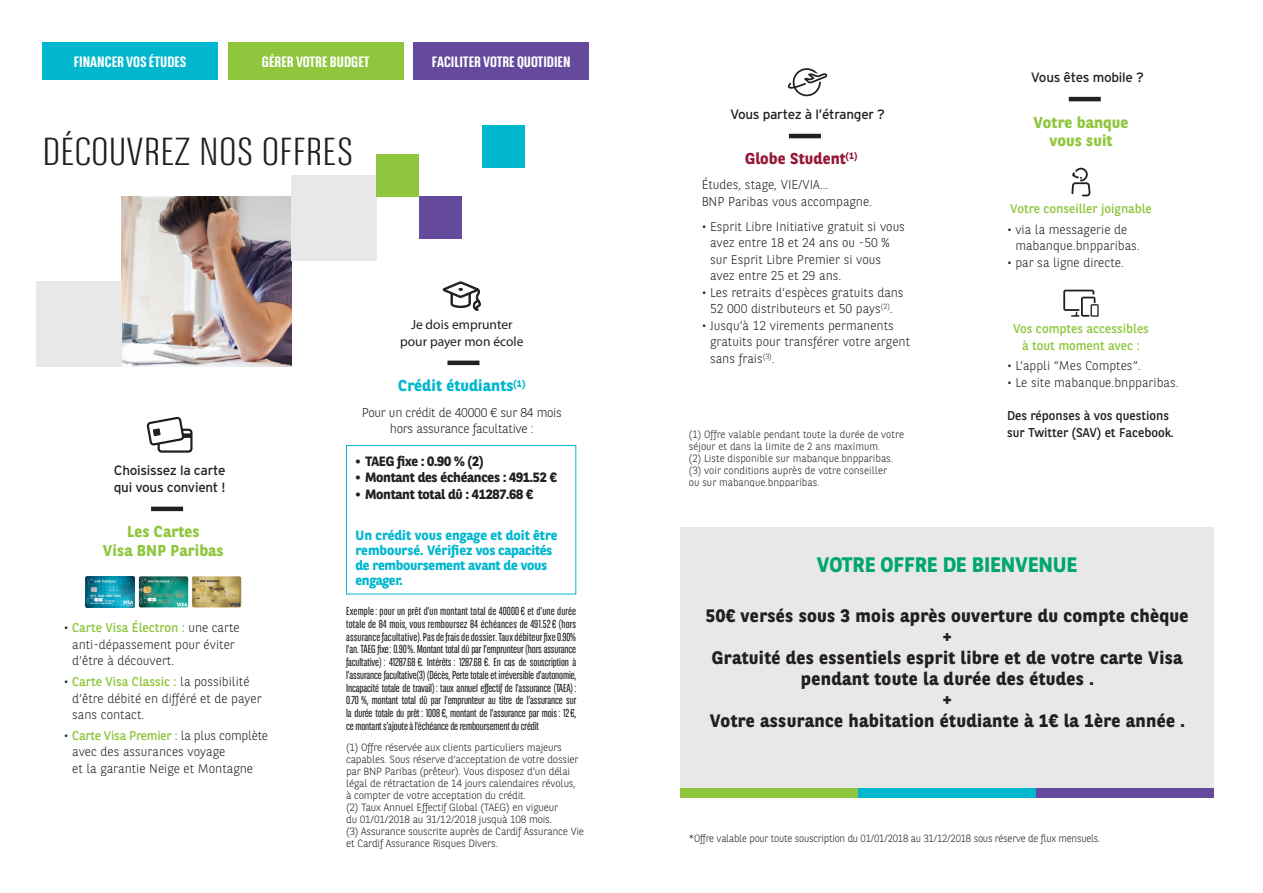
<style>
.page{position:relative;width:1263px;height:893px;background:#fff}
.page>*{position:absolute;margin:0;border:0;box-sizing:border-box;transform-origin:0 0}
.t1{font:300 39px "BNPP Sans Condensed";letter-spacing:.01em;color:#231f20;scale:1.2 1}
.t2{font:700 21px "BNPP Sans";letter-spacing:-.01em;color:#00a66e}
.t3{font:700 18px/21px "BNPP Sans";letter-spacing:.02em;color:#231f20;text-align:center}
.t4{font:700 15.75px/18.9px "BNPP Sans";letter-spacing:.01em;color:#8fc63e;text-align:center}
.t5{font:700 15.75px "BNPP Sans";letter-spacing:.01em;color:#00b7ce}
.t6{font:700 15.75px "BNPP Sans";letter-spacing:.01em;color:#971838}
.t7{font:700 15px "BNPP Sans Condensed";color:#fff;scale:1.2 1}
.t8{font:700 13.5px/15px "BNPP Sans";letter-spacing:-.02em;color:#00b7ce}
.t9{font:700 13.5px "BNPP Sans";letter-spacing:-.02em;color:#231f20}
.t10{font:13.5px/16.5px "Interstate";letter-spacing:-.02em;color:#231f20}
.t11{font:13.5px/16.5px "Myriad Pro";color:#231f20;text-align:center}
.t12{font:300 12.75px/16.5px "BNPP Sans";color:#231f20}
.t13{font:12.75px/16.5px "BNPP Sans";color:#8fc63e;text-align:center}
.t14{font:300 12.75px/16.5px "BNPP Sans";letter-spacing:-.02em;color:#231f20;text-align:center}
.t15{font:12.75px/16.5px "BNPP Sans";color:#231f20}
.t16{font:11.55px/12.8px "BNPP Sans Condensed";letter-spacing:-.01em;color:#231f20;text-align:justify}
.t17{font:300 10.5px/12px "BNPP Sans";letter-spacing:-.015em;color:#231f20}
.t18{font:300 10.5px "BNPP Sans";letter-spacing:-.015em;color:#231f20;scale:.96 1}
.s1{font-weight:400;color:#8fc63e}
</style>
<div class="page">
<svg style="left:787px;top:68px;width:40px;height:28px"></svg>
<hr style="left:789px;top:134px;width:32px;height:4px;background:#231f20">
<hr style="left:447px;top:361px;width:32px;height:4px;background:#231f20">
<svg style="left:443px;top:281px;width:38px;height:30px"></svg>
<div style="left:43px;top:43px;width:175px;height:37px;background:#00b7ce"></div>
<div style="left:228px;top:43px;width:175px;height:37px;background:#8fc63e"></div>
<div style="left:414px;top:43px;width:175px;height:37px;background:#64499d"></div>
<div style="left:680px;top:527px;width:534px;height:271px;background:#e9e8e8"></div>
<img style="left:121px;top:197px;width:170px;height:169px">
<div style="left:36px;top:281px;width:85px;height:85px;background:#e9e8e8"></div>
<div style="left:291px;top:175px;width:85px;height:85px;background:#e9e8e8"></div>
<div style="left:376px;top:154px;width:43px;height:43px;background:#8fc63e"></div>
<div style="left:419px;top:197px;width:42px;height:42px;background:#64499d"></div>
<div style="left:483px;top:125px;width:42px;height:42px;background:#00b7ce"></div>
<div style="left:680px;top:789px;width:178px;height:9px;background:#8fc63e"></div>
<div style="left:1036px;top:789px;width:178px;height:9px;background:#64499d"></div>
<div style="left:858px;top:789px;width:178px;height:9px;background:#00b7ce"></div>
<hr style="left:1069px;top:97px;width:32px;height:4px;background:#231f20">
<svg style="left:1071px;top:168px;width:19px;height:28px"></svg>
<svg style="left:1063px;top:290px;width:36px;height:27px"></svg>
<div style="left:346px;top:445px;width:230px;height:149px;border:1px solid #00b7ce"></div>
<svg style="left:147px;top:417px;width:46px;height:36px"></svg>
<hr style="left:151px;top:507px;width:32px;height:4px;background:#231f20">
<img style="left:139px;top:576px;width:49px;height:31px">
<img style="left:85px;top:576px;width:50px;height:31px">
<img style="left:192px;top:576px;width:49px;height:31px">
<p class="t7" style="left:74px;top:54px;width:96px">FINANCER VOS ÉTUDES</p>
<p class="t7" style="left:262px;top:54px;width:91px">GÉRER VOTRE BUDGET</p>
<p class="t7" style="left:432px;top:54px;width:117px">FACILITER VOTRE QUOTIDIEN</p>
<h1 class="t1" style="left:43px;top:131px;width:261px">DÉCOUVREZ NOS OFFRES</h1>
<p class="t11" style="left:400px;top:316px;width:125px">Je dois emprunter pour payer mon école</p>
<p class="t5" style="left:398px;top:375px;width:128px">Crédit étudiants<sup>(1)</sup></p>
<p class="t14" style="left:362px;top:403px;width:202px">Pour un crédit de 40000 € sur 84 mois hors assurance facultative :</p>
<p class="t10" style="left:114px;top:462px;width:113px">Choisissez la carte qui vous convient !</p>
<p class="t4" style="left:103px;top:522px;width:122px">Les Cartes<br>Visa BNP Paribas</p>
<p class="t12" style="left:72px;top:619px;width:169px;text-indent:-8px">• <span class="s1">Carte Visa Électron :</span> une carte anti-dépassement pour éviter d’être à découvert.</p>
<p class="t12" style="left:72px;top:673px;width:191px;text-indent:-8px">• <span class="s1">Carte Visa Classic :</span> la possibilité d’être débité en différé et de payer sans contact.</p>
<p class="t12" style="left:72px;top:727px;width:197px;text-indent:-8px">• <span class="s1">Carte Visa Premier :</span> la plus complète avec des assurances voyage<br>et la garantie Neige et Montagne</p>
<p class="t9" style="left:355px;top:452px;width:130px">• TAEG fixe : 0.90 % (2)</p>
<p class="t9" style="left:355px;top:468px;width:203px">• Montant des échéances : 491.52 €</p>
<p class="t9" style="left:355px;top:485px;width:179px">• Montant total dû : 41287.68 €</p>
<p class="t8" style="left:355px;top:527px;width:203px">Un crédit vous engage et doit être remboursé. Vérifiez vos capacités de remboursement avant de vous engager.</p>
<p class="t16" style="left:346px;top:605px;width:232px">Exemple : pour un prêt d’un montant total de 40000 € et d’une durée totale de 84 mois, vous remboursez 84 échéances de 491.52 € (hors assurance facultative). Pas de frais de dossier. Taux débiteur fixe 0.90 % l’an. TAEG fixe : 0.90 %. Montant total dû par l’emprunteur (hors assurance facultative) : 41287.68 €. Intérêts : 1287.68 €. En cas de souscription à l’assurance facultative(3) (Décès, Perte totale et irréversible d’autonomie, Incapacité totale de travail) : taux annuel effectif de l’assurance (TAEA) :<br>0.70 %, montant total dû par l’emprunteur au titre de l’assurance sur la durée totale du prêt : 1008 €, montant de l’assurance par mois : 12€, ce montant s’ajoute à l’échéance de remboursement du crédit</p>
<p class="t17" style="left:346px;top:740px;width:239px">(1) Offre réservée aux clients particuliers majeurs capables. Sous réserve d’acceptation de votre dossier par BNP Paribas (prêteur). Vous disposez d’un délai légal de rétractation de 14 jours calendaires révolus,<br>à compter de votre acceptation du crédit.<br>(2) Taux Annuel Effectif Global (TAEG) en vigueur<br>du 01/01/2018 au 31/12/2018 jusquà 108 mois.<br>(3) Assurance souscrite auprès de Cardif Assurance Vie et Cardif Assurance Risques Divers.</p>
<p class="t10" style="left:730px;top:106px;width:156px">Vous partez à l’étranger ?</p>
<p class="t6" style="left:745px;top:148px;width:114px">Globe Student<sup>(1)</sup></p>
<p class="t12" style="left:702px;top:176px;width:172px">Études, stage, VIE/VIA…<br>BNP Paribas vous accompagne.</p>
<p class="t12" style="left:710px;top:218px;width:196px;text-indent:-8px">• Esprit Libre Initiative gratuit si vous avez entre 18 et 24 ans ou -50 % sur Esprit Libre Premier si vous avez entre 25 et 29 ans.</p>
<p class="t12" style="left:702px;top:284px;width:204px;text-align:center">• Les retraits d’espèces gratuits dans<br>52 000 distributeurs et 50 pays<sup>(2)</sup>.</p>
<p class="t12" style="left:710px;top:317px;width:202px;text-indent:-8px">• Jusqu’à 12 virements permanents gratuits pour transférer votre argent sans frais<sup>(3)</sup>.</p>
<p class="t17" style="left:689px;top:428px;width:217px">(1) Offre valable pendant toute la durée de votre séjour et dans la limite de 2 ans maximum.<br>(2) Liste disponible sur mabanque.bnpparibas. (3) voir conditions auprès de votre conseiller<br>ou sur mabanque.bnpparibas.</p>
<p class="t10" style="left:1031px;top:69px;width:114px">Vous êtes mobile ?</p>
<p class="t4" style="left:1033px;top:112px;width:96px">Votre banque vous suit</p>
<p class="t13" style="left:1010px;top:200px;width:143px">Votre conseiller joignable</p>
<p class="t12" style="left:1015px;top:220px;width:126px;text-indent:-8px">• via la messagerie de mabanque.bnpparibas.</p>
<p class="t12" style="left:1007px;top:253px;width:118px">• par sa ligne directe.</p>
<p class="t13" style="left:1013px;top:320px;width:137px">Vos comptes accessibles à tout moment avec :</p>
<p class="t12" style="left:1007px;top:357px;width:135px">• L’appli “Mes Comptes“.</p>
<p class="t12" style="left:1007px;top:374px;width:173px">• Le site mabanque.bnpparibas.</p>
<p class="t15" style="left:1007px;top:407px;width:168px">Des réponses à vos questions sur Twitter (SAV) et Facebook.</p>
<h2 class="t2" style="left:817px;top:550px;width:262px">VOTRE OFFRE DE BIENVENUE</h2>
<h3 class="t3" style="left:706px;top:604px;width:484px">50€ versés sous 3 mois après ouverture du compte chèque +<br>Gratuité des essentiels esprit libre et de votre carte Visa pendant toute la durée des études .<br>+<br>Votre assurance habitation étudiante à 1€ la 1ère année .</h3>
<p class="t18" style="left:689px;top:831px;width:430px">*Offre valable pour toute souscription du 01/01/2018 au 31/12/2018 sous réserve de flux mensuels.</p>
</div>
